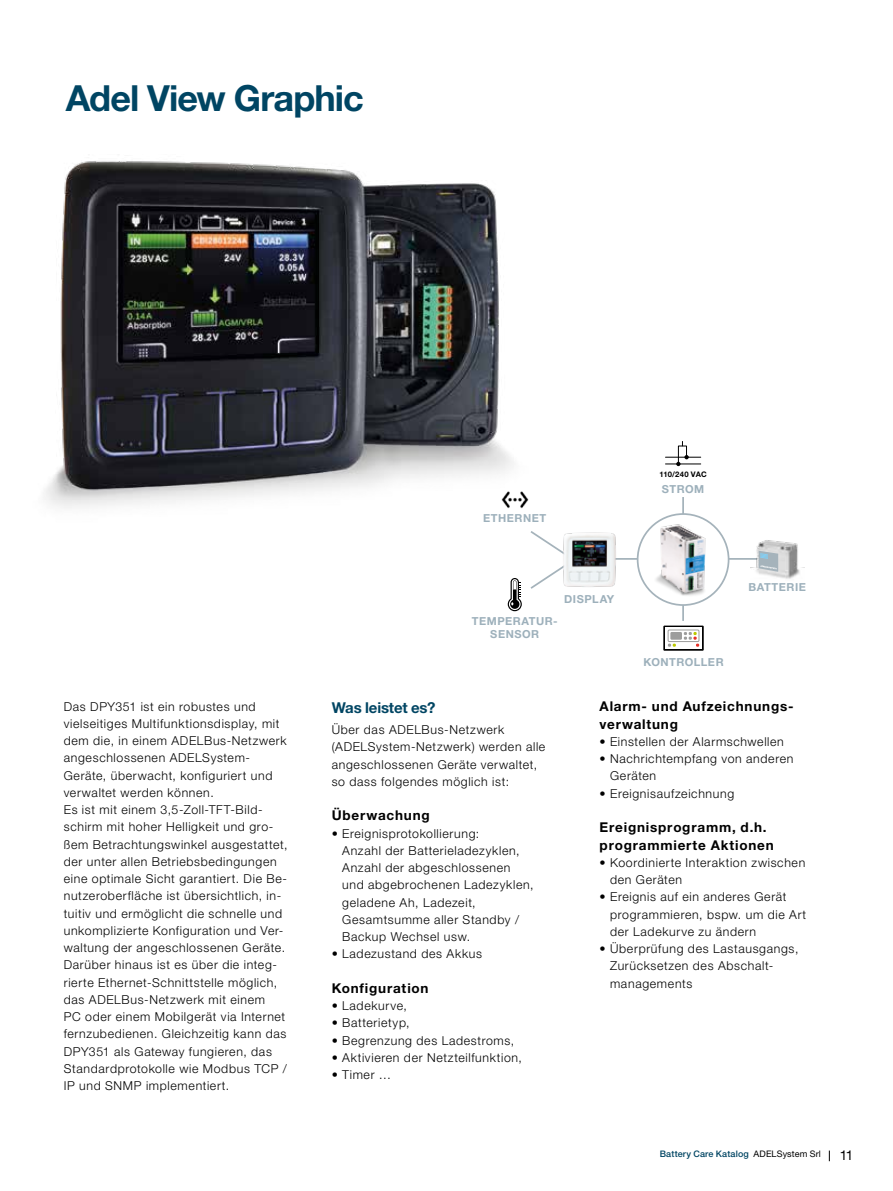
<style>
.page{position:relative;width:893px;height:1191px;background:#fff}
.page>*{position:absolute;margin:0;border:0;box-sizing:border-box;transform-origin:0 0}
.t1{font:700 36px "Helvetica Neue LT Std";letter-spacing:-.025em;color:#004563}
.t2{font:700 15px "Helvetica Neue LT Std";letter-spacing:-.01em;color:#004563}
.t3{font:700 13.5px/17.2px "Helvetica Neue LT Std";letter-spacing:.06em;color:#000}
.t4{font:13.5px "Helvetica Neue LT Std";color:#000}
.t5{font:300 12.3px/17.2px "Helvetica Neue LT Std";letter-spacing:.055em;color:#000}
.t6{font:700 11.1px/13.2px "Helvetica Neue LT Std";letter-spacing:.045em;color:#9db0bb;text-align:center}
.t7{font:500 9px "Helvetica Neue LT Std";letter-spacing:.015em;color:#004563}
.t8{font:700 7.65px "Helvetica Neue LT Std";letter-spacing:.01em;color:#000}
.s1{font-weight:400;color:#000}
</style>
<div class="page">
<img style="left:44px;top:161px;width:470px;height:347px">
<hr style="left:682px;top:497px;width:2px;height:25px;background:#a5b3bb">
<hr style="left:682px;top:595px;width:2px;height:26px;background:#a5b3bb">
<svg style="left:508px;top:578px;width:14px;height:33px"></svg>
<svg style="left:530px;top:531px;width:32px;height:58px"></svg>
<img style="left:501px;top:489px;width:28px;height:20px">
<hr style="left:584px;top:558px;width:63px;height:2px;background:#a5b3bb">
<img style="left:562px;top:532px;width:55px;height:55px">
<hr style="left:723px;top:558px;width:35px;height:2px;background:#a5b3bb">
<div style="left:638px;top:514px;width:91px;height:91px;background:#fff;border-radius:50%"></div>
<div style="left:637px;top:513px;width:92px;height:93px;border:2px solid #a5b3bb;border-radius:50%"></div>
<hr style="left:665px;top:463px;width:36px;height:1px;background:#000">
<hr style="left:665px;top:457px;width:36px;height:1px;background:#000">
<svg style="left:676px;top:441px;width:13px;height:25px"></svg>
<img style="left:750px;top:540px;width:54px;height:39px">
<svg style="left:759px;top:551px;width:19px;height:21px"></svg>
<svg style="left:663px;top:625px;width:41px;height:25px"></svg>
<svg style="left:665px;top:627px;width:36px;height:22px"></svg>
<div style="left:668px;top:630px;width:31px;height:12px;border:1px solid #9d9d9c"></div>
<div style="left:670px;top:632px;width:12px;height:7px;background:#9d9d9c"></div>
<svg style="left:668px;top:643px;width:8px;height:3px"></svg>
<svg style="left:684px;top:632px;width:15px;height:14px"></svg>
<img style="left:648px;top:518px;width:71px;height:82px">
<h1 class="t1" style="left:66px;top:76px;width:299px">Adel View Graphic</h1>
<p class="t6" style="left:483px;top:511px;width:65px">ETHERNET</p>
<p class="t6" style="left:564px;top:592px;width:52px">DISPLAY</p>
<p class="t6" style="left:472px;top:614px;width:87px">TEMPERATUR-<br>SENSOR</p>
<p class="t8" style="left:659px;top:469px;width:49px">110/240 VAC</p>
<p class="t6" style="left:662px;top:482px;width:44px">STROM</p>
<p class="t6" style="left:748px;top:580px;width:59px">BATTERIE</p>
<p class="t6" style="left:643px;top:655px;width:82px">KONTROLLER</p>
<p class="t5" style="left:64px;top:697px;width:225px">Das DPY351 ist ein robustes und vielseitiges Multifunktionsdisplay, mit dem die, in einem ADELBus-Netzwerk angeschlossenen ADELSystem-Geräte, überwacht, konfiguriert und verwaltet werden können.<br>Es ist mit einem 3,5-Zoll-TFT-Bild&shy;schirm mit hoher Helligkeit und gro&shy;ßem Betrachtungswinkel ausgestattet, der unter allen Betriebsbedingungen eine optimale Sicht garantiert. Die Be&shy;nutzeroberfläche ist übersichtlich, in&shy;tuitiv und ermöglicht die schnelle und unkomplizierte Konfiguration und Ver&shy;waltung der angeschlossenen Geräte.<br>Darüber hinaus ist es über die integ&shy;rierte Ethernet-Schnittstelle möglich, das ADELBus-Netzwerk mit einem<br>PC oder einem Mobilgerät via Internet fernzubedienen. Gleichzeitig kann das DPY351 als Gateway fungieren, das Standardprotokolle wie Modbus TCP / IP und SNMP implementiert.</p>
<p class="t2" style="left:332px;top:698px;width:105px">Was leistet es?</p>
<p class="t5" style="left:332px;top:721px;width:215px">Über das ADELBus-Netzwerk (ADELSystem-Netzwerk) werden alle angeschlossenen Geräte verwaltet, so dass folgendes möglich ist:</p>
<p class="t3" style="left:332px;top:806px;width:100px">Überwachung</p>
<p class="t5" style="left:342px;top:824px;width:193px;text-indent:-10px">• Ereignisprotokollierung:<br>Anzahl der Batterieladezyklen,<br>Anzahl der abgeschlossenen und abgebrochenen Ladezyklen, geladene Ah, Ladezeit,<br>Gesamtsumme aller Standby /<br>Backup Wechsel usw.</p>
<p class="t5" style="left:332px;top:945px;width:152px">• Ladezustand des Akkus</p>
<p class="t3" style="left:332px;top:979px;width:98px">Konfiguration</p>
<p class="t5" style="left:332px;top:997px;width:77px">• Ladekurve,</p>
<p class="t5" style="left:332px;top:1014px;width:79px">• Batterietyp,</p>
<p class="t5" style="left:332px;top:1031px;width:184px">• Begrenzung des Ladestroms,</p>
<p class="t5" style="left:332px;top:1048px;width:192px">• Aktivieren der Netzteilfunktion,</p>
<p class="t5" style="left:332px;top:1066px;width:61px">• Timer …</p>
<p class="t3" style="left:600px;top:697px;width:195px">Alarm- und Aufzeichnungs&shy;verwaltung</p>
<p class="t5" style="left:600px;top:732px;width:186px">• Einstellen der Alarmschwellen</p>
<p class="t5" style="left:610px;top:750px;width:185px;text-indent:-11px">• Nachrichtempfang von anderen<br>Geräten</p>
<p class="t5" style="left:600px;top:784px;width:136px">• Ereignisaufzeichnung</p>
<p class="t3" style="left:600px;top:818px;width:176px">Ereignisprogramm, d.h. programmierte Aktionen</p>
<p class="t5" style="left:610px;top:853px;width:197px;text-indent:-11px">• Koordinierte Interaktion zwischen den Geräten</p>
<p class="t5" style="left:610px;top:888px;width:198px;text-indent:-11px">• Ereignis auf ein anderes Gerät programmieren, bspw. um die Art der Ladekurve zu ändern</p>
<p class="t5" style="left:610px;top:939px;width:190px;text-indent:-10px">• Überprüfung des Lastausgangs,<br>Zurücksetzen des Abschalt&shy;managements</p>
<p class="t7" style="left:660px;top:1148px;width:163px">Battery Care Katalog <span class="s1">ADELSystem Srl</span></p>
<p class="t4" style="left:840px;top:1147px;width:15px">11</p>
</div>
